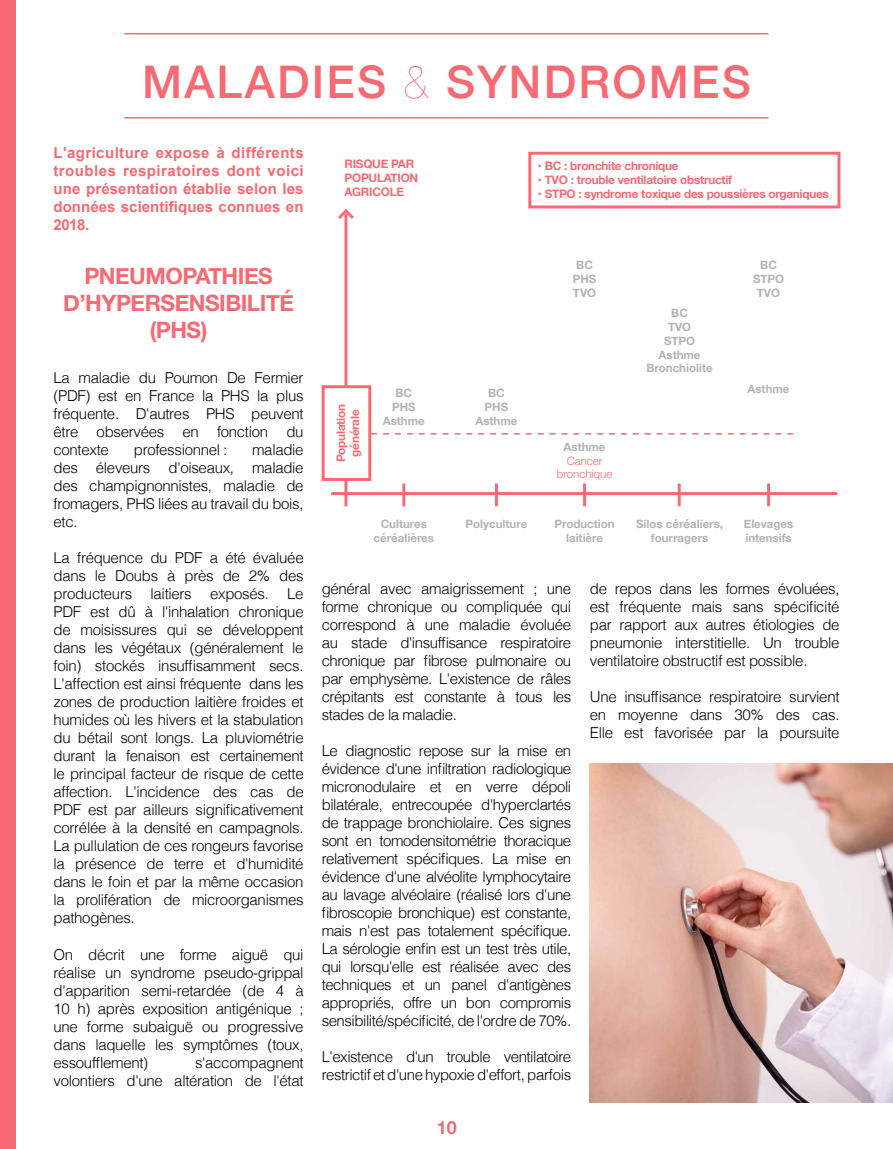
<style>
.page{position:relative;width:893px;height:1149px;background:#fff}
.page>*{position:absolute;margin:0;border:0;box-sizing:border-box;transform-origin:0 0}
.t1{font:500 45px "Helvetica Neue";letter-spacing:.05em;color:#f76973}
.t2{font:700 22.5px/27px "Helvetica Neue";letter-spacing:-.02em;color:#f76973;text-align:center}
.t3{font:700 18px "Helvetica Neue";color:#f76973}
.t4{font:300 15px/18px "Helvetica";letter-spacing:-.02em;color:#000;text-align:justify}
.t5{font:700 15px/18px "Arial";letter-spacing:.005em;color:#f76973;text-align:justify}
.t6{font:700 11.7px/14.1px "Helvetica Neue";letter-spacing:-.02em;color:#f76973}
.t7{font:700 11.55px/13.8px "Helvetica Neue";color:#b3b3b3;text-align:center}
.t8{font:300 11.55px/13.8px "Helvetica Neue";color:#f76973;text-align:center}
.s1{font-weight:200}
</style>
<div class="page">
<hr style="left:124px;top:117px;width:644px;height:1px;background:#f76973">
<hr style="left:124px;top:33px;width:644px;height:1px;background:#f76973">
<div style="left:0;top:0;width:15px;height:1148px;background:#f76973"></div>
<hr style="left:344px;top:214px;width:3px;height:292px;background:#f76973">
<hr style="left:402px;top:483px;width:3px;height:23px;background:#f76973">
<svg style="left:338px;top:209px;width:16px;height:13px"></svg>
<hr style="left:495px;top:483px;width:3px;height:23px;background:#f76973">
<hr style="left:583px;top:483px;width:3px;height:23px;background:#f76973">
<hr style="left:678px;top:483px;width:3px;height:23px;background:#f76973">
<hr style="left:767px;top:483px;width:3px;height:23px;background:#f76973">
<hr style="left:331px;top:492px;width:506px;height:3px;background:#f76973">
<img style="left:590px;top:763px;width:303px;height:338px">
<div style="left:323px;top:386px;width:47px;height:93px;background:#fff"></div>
<div style="left:322px;top:385px;width:49px;height:96px;border:3px solid #f76973"></div>
<svg style="left:371px;top:433px;width:422px;height:1px"></svg>
<div style="left:528px;top:152px;width:312px;height:56px;border:3px solid #f76973"></div>
<h1 class="t1" style="left:142px;top:46px;width:610px">MALADIES <span class="s1">&amp;</span> SYNDROMES</h1>
<p class="t5" style="left:54px;top:144px;width:252px">L'agriculture expose à différents troubles respiratoires dont voici une présentation établie selon les données scientifiques connues en 2018.</p>
<h2 class="t2" style="left:63px;top:263px;width:232px">PNEUMOPATHIES<br>D’HYPERSENSIBILITÉ (PHS)</h2>
<p class="t4" style="left:54px;top:367px;width:252px">La maladie du Poumon De Fermier (PDF) est en France la PHS la plus fréquente. D'autres PHS peuvent être observées en fonction du contexte</p>
<p class="t4" style="left:134px;top:439px;width:95px">professionnel :</p>
<p class="t4" style="left:54px;top:439px;width:252px;text-indent:199px">maladie des éleveurs d'oiseaux, maladie des champignonnistes, maladie de fromagers, PHS liées au travail du bois, etc.</p>
<p class="t4" style="left:54px;top:547px;width:252px">La fréquence du PDF a été évaluée dans le Doubs à près de 2% des producteurs laitiers exposés. Le PDF est dû à l'inhalation chronique de moisissures qui se développent dans les végétaux (généralement le foin) stockés insuffisamment secs.<br>L'affection est ainsi fréquente dans les zones de production laitière froides et humides où les hivers et la stabulation du bétail sont longs. La pluviométrie durant la fenaison est certainement le principal facteur de risque de cette affection. L'incidence des cas de PDF est par ailleurs significativement corrélée à la densité en campagnols.<br>La pullulation de ces rongeurs favorise la présence de terre et d'humidité dans le foin et par la même occasion la prolifération de microorganismes pathogènes.</p>
<p class="t4" style="left:54px;top:943px;width:252px">On décrit une forme aiguë qui réalise un syndrome pseudo-grippal d'apparition semi-retardée (de 4 à 10 h) après exposition antigénique ; une forme subaiguë ou progressive dans laquelle les symptômes (toux, essoufflement)</p>
<p class="t4" style="left:54px;top:1051px;width:252px;text-align:right">s'accompagnent<br>volontiers d'une altération de l'état</p>
<p class="t6" style="left:344px;top:157px;width:75px">RISQUE PAR<br>POPULATION<br>AGRICOLE</p>
<p class="t6" style="left:538px;top:159px;width:142px">• BC : bronchite chronique</p>
<p class="t6" style="left:538px;top:173px;width:196px">• TVO : trouble ventilatoire obstructif</p>
<p class="t6" style="left:538px;top:187px;width:293px">• STPO : syndrome toxique des poussières organiques</p>
<p class="t6" style="left:334px;top:462px;width:60px;text-align:center;rotate:-90deg">Population générale</p>
<p class="t7" style="left:383px;top:386px;width:43px">BC<br>PHS<br>Asthme</p>
<p class="t7" style="left:475px;top:386px;width:43px">BC<br>PHS<br>Asthme</p>
<p class="t7" style="left:573px;top:258px;width:25px">BC<br>PHS<br>TVO</p>
<p class="t7" style="left:753px;top:258px;width:33px">BC<br>STPO<br>TVO</p>
<p class="t7" style="left:564px;top:440px;width:43px">Asthme</p>
<p class="t8" style="left:557px;top:452px;width:57px">Cancer bronchique</p>
<p class="t7" style="left:646px;top:306px;width:68px">BC<br>TVO<br>STPO<br>Asthme<br>Bronchiolite</p>
<p class="t7" style="left:748px;top:382px;width:43px">Asthme</p>
<p class="t7" style="left:374px;top:517px;width:62px">Cultures céréalières</p>
<p class="t7" style="left:466px;top:517px;width:63px">Polyculture</p>
<p class="t7" style="left:636px;top:517px;width:89px">Silos céréaliers, fourragers</p>
<p class="t7" style="left:744px;top:517px;width:51px;text-align:left">Elevages intensifs</p>
<p class="t7" style="left:554px;top:517px;width:62px">Production laitière</p>
<p class="t4" style="left:322px;top:578px;width:251px">général avec amaigrissement ; une forme chronique ou compliquée qui correspond à une maladie évoluée au stade d'insuffisance respiratoire chronique par fibrose pulmonaire ou par emphysème. L'existence de râles crépitants est constante à tous les stades de la maladie.</p>
<p class="t4" style="left:322px;top:740px;width:251px">Le diagnostic repose sur la mise en évidence d'une infiltration radiologique micronodulaire et en verre dépoli bilatérale, entrecoupée d'hyperclartés de trappage bronchiolaire. Ces signes sont en tomodensitométrie thoracique relativement spécifiques. La mise en évidence d'une alvéolite lymphocytaire au lavage alvéolaire (réalisé lors d'une fibroscopie bronchique) est constante, mais n'est pas totalement spécifique.<br>La sérologie enfin est un test très utile, qui lorsqu'elle est réalisée avec des techniques et un panel d'antigènes appropriés, offre un bon compromis sensibilité/spécificité, de l'ordre de 70%.</p>
<p class="t4" style="left:322px;top:1046px;width:251px">L'existence d'un trouble ventilatoire restrictif et d'une hypoxie d'effort, parfois</p>
<p class="t3" style="left:437px;top:1112px;width:22px">10</p>
<p class="t4" style="left:590px;top:578px;width:251px">de repos dans les formes évoluées, est fréquente mais sans spécificité par rapport aux autres étiologies de pneumonie interstitielle. Un trouble ventilatoire obstructif est possible.</p>
<p class="t4" style="left:590px;top:686px;width:251px">Une insuffisance respiratoire survient en moyenne dans 30% des cas.<br>Elle est favorisée par la poursuite</p>
</div>
